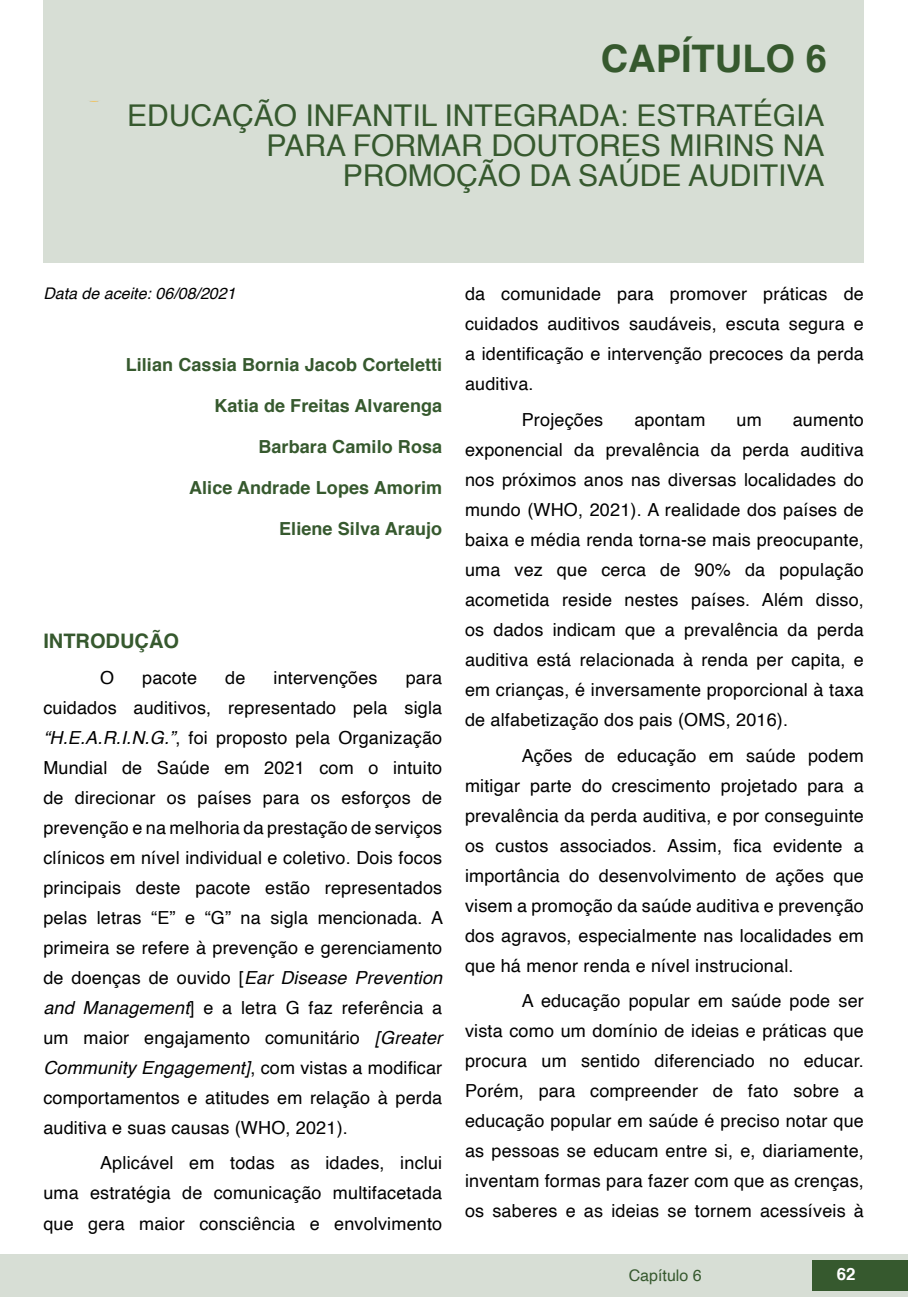
<style>
.page{position:relative;width:908px;height:1304px;background:#fff}
.page>*{position:absolute;margin:0;border:0;box-sizing:border-box;transform-origin:0 0}
.cap{font:700 38px "Helvetica";color:#36592e}
.nome_artigos{font:30px/30px "Helvetica";color:#36592e;text-align:right}
.TITULOS{font:700 20px "Helvetica";color:#36592e}
.txt{font:18px/30px "Helvetica";letter-spacing:.01em;color:#000;text-align:justify}
.nome_autores{font:700 18px "Helvetica";letter-spacing:.005em;color:#36592e}
.t1{font:700 16.8px "Helvetica";color:#fff}
.t2{font:italic 16px "Helvetica";color:#000}
.t3{font:16px "Helvetica";color:#36592e}
.s1{font-style:italic}
</style>
<div class="page">
<div style="left:0;top:1254px;width:906px;height:43px;background:#d7ded5"></div>
<div style="left:812px;top:1261px;width:95px;height:30px;background:#36592e"></div>
<div style="left:43px;top:0;width:820px;height:263px;background:#d7ded5"></div>
<p class="cap" style="left:600px;top:28px;width:227px">CAPÍTULO 6</p>
<p class="nome_artigos" style="left:127px;top:102px;width:698px">EDUCAÇÃO INFANTIL INTEGRADA: ESTRATÉGIA<br>PARA FORMAR DOUTORES MIRINS NA<br>PROMOÇÃO DA SAÚDE AUDITIVA</p>
<p class="t2" style="left:43px;top:280px;width:194px">Data de aceite: 06/08/2021</p>
<p class="nome_autores" style="left:126px;top:350px;width:318px">Lilian Cassia Bornia Jacob Corteletti</p>
<p class="nome_autores" style="left:214px;top:391px;width:229px">Katia de Freitas Alvarenga</p>
<p class="nome_autores" style="left:258px;top:432px;width:185px">Barbara Camilo Rosa</p>
<p class="nome_autores" style="left:189px;top:473px;width:254px">Alice Andrade Lopes Amorim</p>
<p class="nome_autores" style="left:279px;top:514px;width:165px">Eliene Silva Araujo</p>
<p class="TITULOS" style="left:43px;top:625px;width:137px">INTRODUÇÃO</p>
<p class="txt" style="left:100px;top:663px;width:16px">O</p>
<p class="txt" style="left:142px;top:663px;width:56px">pacote</p>
<p class="txt" style="left:225px;top:663px;width:22px">de</p>
<p class="txt" style="left:273px;top:663px;width:106px">intervenções</p>
<p class="txt" style="left:43px;top:663px;width:401px;text-indent:362px">para cuidados auditivos, representado pela sigla <span class="s1">“H.E.A.R.I.N.G.”</span>, foi proposto pela Organização Mundial de Saúde em 2021 com o intuito de direcionar os países para os esforços de prevenção e na melhoria da prestação de serviços clínicos em nível individual e coletivo. Dois focos principais deste pacote estão representados pelas letras “E” e “G” na sigla mencionada. A primeira se refere à prevenção e gerenciamento de doenças de ouvido [<span class="s1">Ear Disease Prevention and Management</span>] e a letra G faz referência a um maior engajamento comunitário <span class="s1">[Greater Community Engagement]</span>, com vistas a modificar comportamentos e atitudes em relação à perda auditiva e suas causas (WHO, 2021).</p>
<p class="txt" style="left:43px;top:1149px;width:400px;text-indent:57px">Aplicável em todas as idades, inclui uma estratégia de comunicação multifacetada que gera maior consciência e envolvimento</p>
<p class="txt" style="left:465px;top:279px;width:400px">da comunidade para promover práticas de cuidados auditivos saudáveis, escuta segura e a identificação e intervenção precoces da perda auditiva.</p>
<p class="txt" style="left:521px;top:405px;width:83px">Projeções</p>
<p class="txt" style="left:634px;top:405px;width:73px">apontam</p>
<p class="txt" style="left:736px;top:405px;width:27px">um</p>
<p class="txt" style="left:465px;top:405px;width:400px;text-indent:327px">aumento exponencial da prevalência da perda auditiva nos próximos anos nas diversas localidades do mundo (WHO, 2021). A realidade dos países de baixa e média renda torna-se mais preocupante, uma vez que cerca de 90% da população acometida reside nestes países. Além disso, os dados indicam que a prevalência da perda auditiva está relacionada à renda per capita, e em crianças, é inversamente proporcional à taxa de alfabetização dos pais (OMS, 2016).</p>
<p class="txt" style="left:465px;top:741px;width:400px;text-indent:57px">Ações de educação em saúde podem mitigar parte do crescimento projetado para a prevalência da perda auditiva, e por conseguinte os custos associados. Assim, fica evidente a importância do desenvolvimento de ações que visem a promoção da saúde auditiva e prevenção dos agravos, especialmente nas localidades em que há menor renda e nível instrucional.</p>
<p class="txt" style="left:465px;top:987px;width:400px;text-indent:57px">A educação popular em saúde pode ser vista como um domínio de ideias e práticas que procura um sentido diferenciado no educar.<br>Porém, para compreender de fato sobre a educação popular em saúde é preciso notar que as pessoas se educam entre si, e, diariamente, inventam formas para fazer com que as crenças, os saberes e as ideias se tornem acessíveis à</p>
<p class="t3" style="left:628px;top:1263px;width:74px">Capítulo 6</p>
<p class="t1" style="left:836px;top:1261px;width:20px">62</p>
</div>
